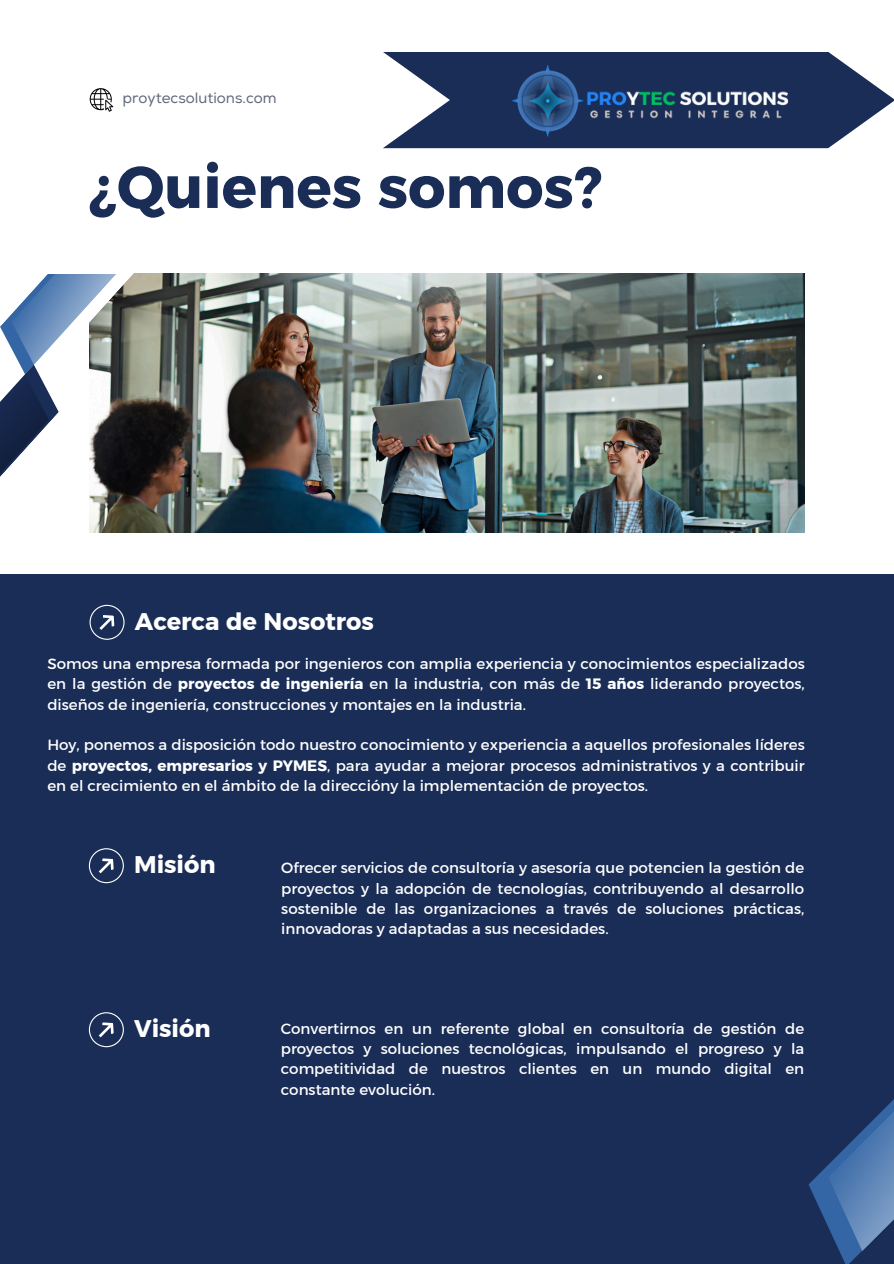
<style>
.page{position:relative;width:894px;height:1264px;background:#fff}
.page>*{position:absolute;margin:0;border:0;box-sizing:border-box;transform-origin:0 0}
.t1{font:58.5px "Kief Montaser Bold";color:#1a2d57}
.t2{font:24px "Kief Montaser Bold";color:#fff}
.t3{font:15px/20.2px "Kief Montaser Regular";color:#fff;text-align:justify}
.t4{font:15px "Nexa";color:#61697b}
.s1{font-family:"Kief Montaser Bold"}
</style>
<div class="page">
<img style="left:135px;top:273px;width:669px;height:259px">
<svg style="left:124px;top:273px;width:11px;height:260px"></svg>
<div style="left:0;top:574px;width:893px;height:689px;background:#1a2d57"></div>
<svg style="left:89px;top:848px;width:35px;height:35px"></svg>
<svg style="left:0;top:274px;width:124px;height:365px"></svg>
<svg style="left:90px;top:88px;width:23px;height:24px"></svg>
<svg style="left:383px;top:52px;width:510px;height:96px;fill:#1a2d57"></svg>
<img style="left:493px;top:52px;width:312px;height:97px">
<svg style="left:808px;top:1100px;width:85px;height:163px"></svg>
<svg style="left:89px;top:1012px;width:35px;height:35px"></svg>
<p class="t4" style="left:122px;top:89px;width:155px">proytecsolutions.com</p>
<p class="t1" style="left:89px;top:151px;width:513px">¿Quienes somos?</p>
<p class="t2" style="left:135px;top:606px;width:241px">Acerca de Nosotros</p>
<h1 class="t3" style="left:47px;top:653px;width:758px">Somos una empresa formada por ingenieros con amplia experiencia y conocimientos especializados en la gestión de <span class="s1">proyectos de ingeniería</span> en la industria, con más de <span class="s1">15 años</span> liderando proyectos, diseños de ingeniería, construcciones y montajes en la industria.</h1>
<p class="t3" style="left:47px;top:734px;width:758px">Hoy, ponemos a disposición todo nuestro conocimiento y experiencia a aquellos profesionales líderes de <span class="s1">proyectos, empresarios y PYMES</span>, para ayudar a mejorar procesos administrativos y a contribuir en el crecimiento en el ámbito de la direccióny la implementación de proyectos.</p>
<h2 class="t2" style="left:134px;top:849px;width:83px">Misión</h2>
<p class="t2" style="left:134px;top:1013px;width:78px">Visión</p>
<p class="t3" style="left:281px;top:857px;width:524px">Ofrecer servicios de consultoría y asesoría que potencien la gestión de proyectos y la adopción de tecnologías, contribuyendo al desarrollo sostenible de las organizaciones a través de soluciones prácticas, innovadoras y adaptadas a sus necesidades.</p>
<p class="t3" style="left:281px;top:1018px;width:525px">Convertirnos en un referente global en consultoría de gestión de proyectos y soluciones tecnológicas, impulsando el progreso y la competitividad de nuestros clientes en un mundo digital en constante evolución.</p>
</div>
